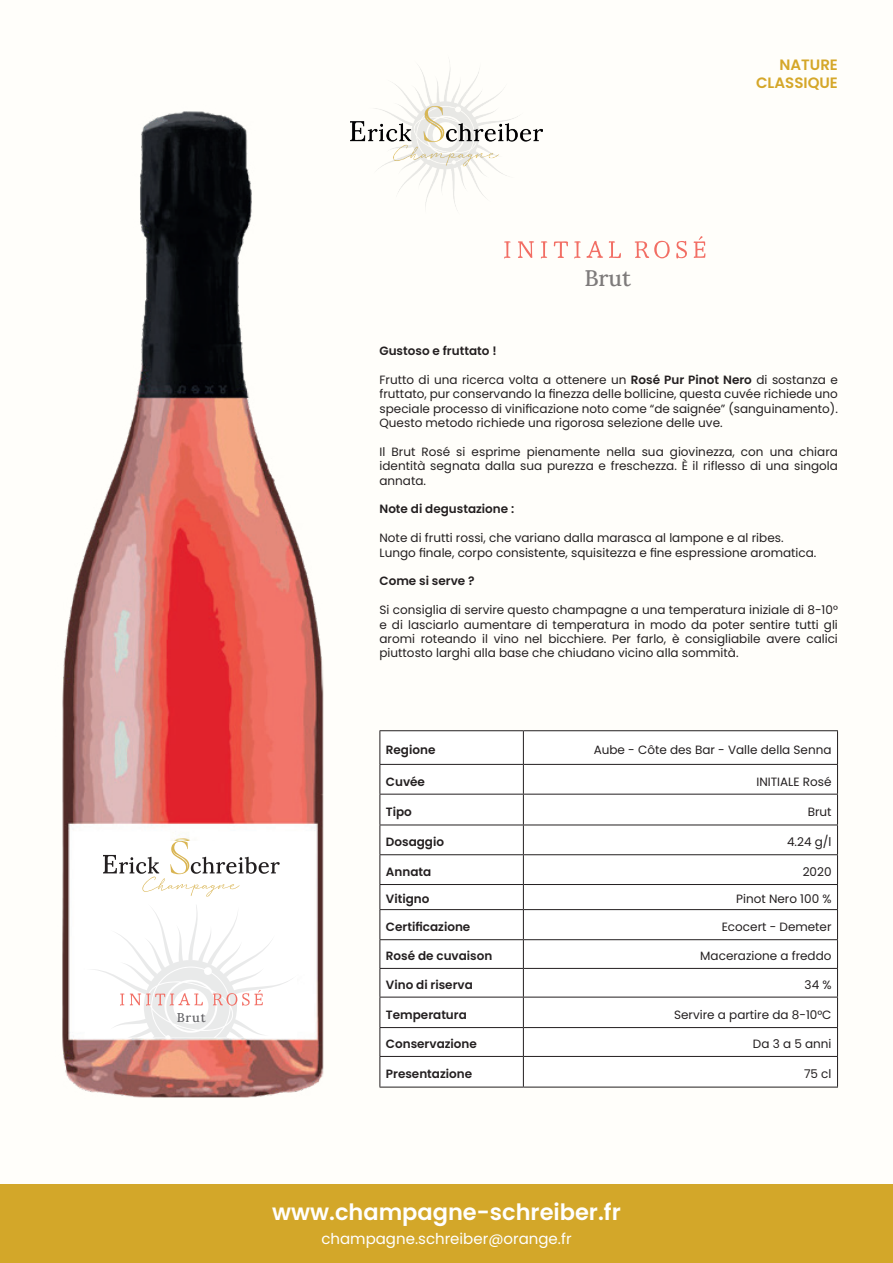
<style>
.page{position:relative;width:893px;height:1263px;background:#fffefa}
.page>*{position:absolute;margin:0;border:0;box-sizing:border-box;transform-origin:0 0}
.t1{font:600 22.5px "Poppins";color:#fff}
.t2{font:500 22.5px "Lora";color:#7e7b7b}
.t3{font:15px "Poppins";color:#fff}
.t4{font:600 15px/18px "Poppins";color:#d5a729;text-align:right}
.t5{font:500 12.75px "Lora";color:#636366}
.t6{font:12px/14.4px "Poppins";color:#231f20;text-align:justify}
.t7{font:600 12px "Poppins";color:#231f20}
.s1{font-weight:600}
</style>
<div class="page">
<img style="left:62px;top:111px;width:262px;height:987px">
<hr style="left:379px;top:730px;width:144px;height:1px;background:#231f20">
<hr style="left:523px;top:730px;width:315px;height:1px;background:#231f20">
<svg style="left:379px;top:731px;width:459px;height:356px"></svg>
<hr style="left:379px;top:1056px;width:144px;height:1px;background:#231f20">
<hr style="left:379px;top:1057px;width:1px;height:30px;background:#231f20">
<hr style="left:523px;top:1056px;width:315px;height:1px;background:#231f20">
<hr style="left:523px;top:1057px;width:1px;height:30px;background:#231f20">
<hr style="left:837px;top:1057px;width:1px;height:30px;background:#231f20">
<hr style="left:379px;top:1087px;width:144px;height:1px;background:#231f20">
<hr style="left:523px;top:1087px;width:315px;height:1px;background:#231f20">
<div style="left:0;top:1184px;width:893px;height:79px;background:#d3a729"></div>
<img style="left:351px;top:61px;width:191px;height:146px">
<svg style="left:504px;top:241px;width:7px;height:18px"></svg>
<svg style="left:518px;top:241px;width:16px;height:17px"></svg>
<svg style="left:541px;top:241px;width:6px;height:18px"></svg>
<svg style="left:554px;top:241px;width:14px;height:17px"></svg>
<svg style="left:574px;top:241px;width:29px;height:18px"></svg>
<svg style="left:609px;top:241px;width:12px;height:17px"></svg>
<svg style="left:635px;top:241px;width:35px;height:17px"></svg>
<svg style="left:676px;top:241px;width:11px;height:18px"></svg>
<svg style="left:694px;top:236px;width:11px;height:22px"></svg>
<div style="left:86px;top:841px;width:211px;height:196px;background:#fff"></div>
<svg style="left:103px;top:841px;width:177px;height:55px"></svg>
<svg style="left:93px;top:905px;width:200px;height:132px"></svg>
<p class="t4" style="left:756px;top:56px;width:83px">NATURE<br>CLASSIQUE</p>
<p class="t5" style="left:177px;top:1008px;width:31px">Brut</p>
<h1 class="t2" style="left:584px;top:261px;width:48px">Brut</h1>
<p class="t7" style="left:379px;top:344px;width:119px">Gustoso e fruttato !</p>
<p class="t6" style="left:379px;top:372px;width:460px">Frutto di una ricerca volta a ottenere un <span class="s1">Rosé Pur Pinot Nero</span> di sostanza e fruttato, pur conservando la finezza delle bollicine, questa cuvée richiede uno speciale processo di vinificazione noto come “de saignée” (sanguinamento).<br>Questo metodo richiede una rigorosa selezione delle uve.</p>
<p class="t6" style="left:379px;top:444px;width:460px">Il Brut Rosé si esprime pienamente nella sua giovinezza, con una chiara identità segnata dalla sua purezza e freschezza. È il riflesso di una singola annata.</p>
<p class="t7" style="left:379px;top:502px;width:136px">Note di degustazione :</p>
<p class="t6" style="left:379px;top:531px;width:438px">Note di frutti rossi, che variano dalla marasca al lampone e al ribes.<br>Lungo finale, corpo consistente, squisitezza e fine espressione aromatica.</p>
<p class="t7" style="left:379px;top:574px;width:97px">Come si serve ?</p>
<p class="t6" style="left:379px;top:603px;width:460px">Si consiglia di servire questo champagne a una temperatura iniziale di 8-10° e di lasciarlo aumentare di temperatura in modo da poter sentire tutti gli aromi roteando il vino nel bicchiere. Per farlo, è consigliabile avere calici piuttosto larghi alla base che chiudano vicino alla sommità.</p>
<p class="t7" style="left:386px;top:743px;width:51px">Regione</p>
<p class="t6" style="left:594px;top:742px;width:239px">Aube - Côte des Bar - Valle della Senna</p>
<p class="t7" style="left:386px;top:774px;width:41px">Cuvée</p>
<p class="t6" style="left:756px;top:774px;width:77px">INITIALE Rosé</p>
<p class="t7" style="left:386px;top:805px;width:28px">Tipo</p>
<p class="t6" style="left:808px;top:804px;width:25px">Brut</p>
<p class="t7" style="left:386px;top:835px;width:60px">Dosaggio</p>
<p class="t6" style="left:787px;top:835px;width:46px">4.24 g/l</p>
<p class="t7" style="left:386px;top:865px;width:47px">Annata</p>
<p class="t6" style="left:803px;top:864px;width:30px">2020</p>
<p class="t7" style="left:386px;top:892px;width:45px">Vitigno</p>
<p class="t6" style="left:736px;top:892px;width:97px">Pinot Nero 100 %</p>
<p class="t7" style="left:386px;top:920px;width:86px">Certificazione</p>
<p class="t6" style="left:722px;top:920px;width:111px">Ecocert - Demeter</p>
<p class="t7" style="left:386px;top:949px;width:108px">Rosé de cuvaison</p>
<p class="t6" style="left:700px;top:949px;width:133px">Macerazione a freddo</p>
<p class="t7" style="left:386px;top:978px;width:88px">Vino di riserva</p>
<p class="t6" style="left:805px;top:978px;width:28px">34 %</p>
<p class="t7" style="left:386px;top:1007px;width:82px">Temperatura</p>
<p class="t6" style="left:674px;top:1007px;width:159px">Servire a partire da 8-10°C</p>
<p class="t7" style="left:386px;top:1037px;width:93px">Conservazione</p>
<p class="t6" style="left:753px;top:1037px;width:80px">Da 3 a 5 anni</p>
<p class="t7" style="left:386px;top:1067px;width:88px">Presentazione</p>
<p class="t6" style="left:804px;top:1067px;width:29px">75 cl</p>
<h1 class="t1" style="left:272px;top:1198px;width:350px">www.champagne-schreiber.fr</h1>
<p class="t3" style="left:321px;top:1230px;width:252px">champagne.schreiber@orange.fr</p>
</div>
